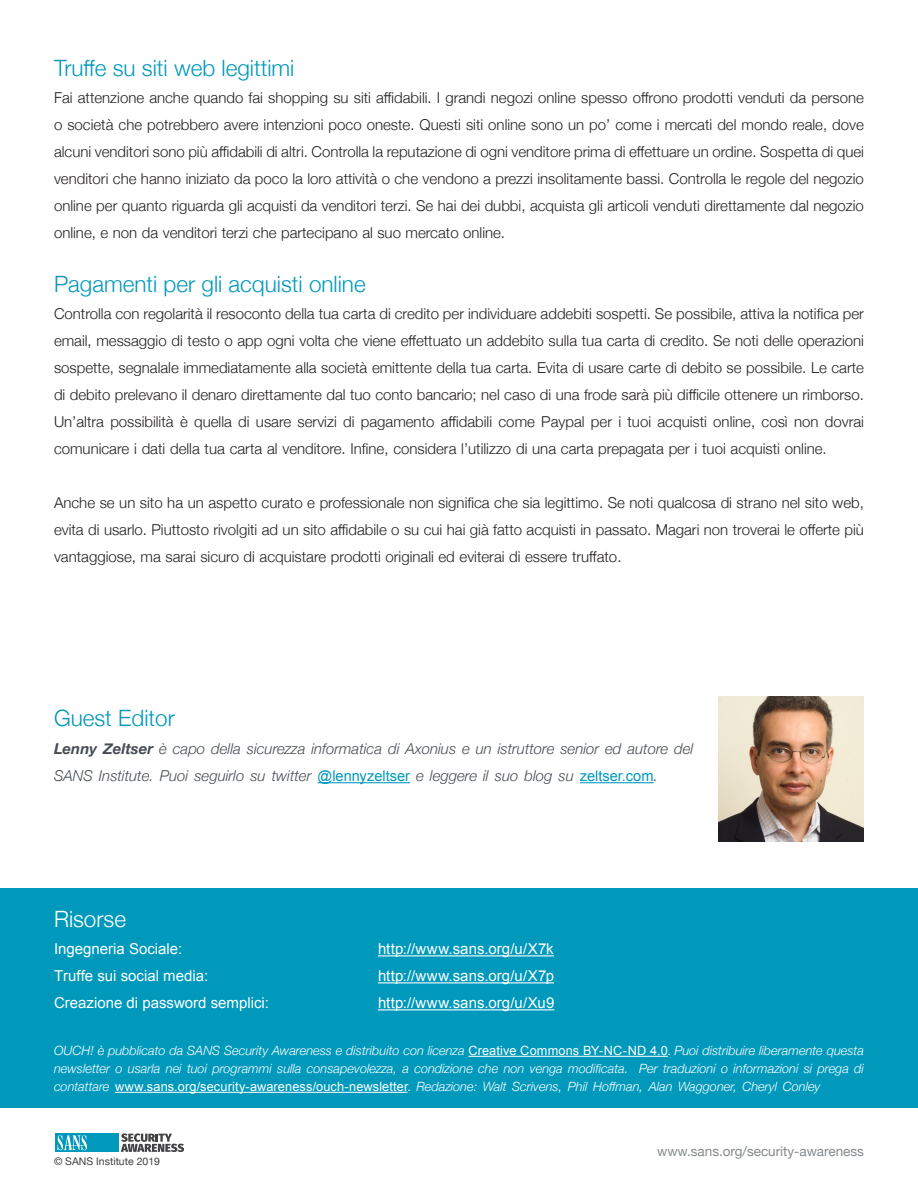
<style>
.page{position:relative;width:918px;height:1188px;background:#fff}
.page>*{position:absolute;margin:0;border:0;box-sizing:border-box;transform-origin:0 0}
.MainText{font:300 22.5px "Helvetica Neue";color:#0099bc}
.MainText-2{font:300 22.5px "Helvetica Neue";color:#0098bb}
.t1{font:300 22.5px "Helvetica Neue";color:#fff}
.MainText-3{font:300 15px/27px "Helvetica Neue";color:#231f20;text-align:justify}
.MainText-4{font:italic 300 15px/27px "Helvetica Neue";color:#464b54}
.t2{font:15px "Arial";color:#fff}
.t3{font:13.5px "Helvetica Neue";color:#868a8e}
.MainText-5{font:italic 300 12.75px/18px "Helvetica Neue";color:#fff;text-align:right}
.t4{font:10.5px "Helvetica Neue";color:#413f41}
.s1{font-weight:700}
.s2{font-family:"Arial";font-weight:400;font-style:normal;font-size:14.7px;color:#0098bb}
.s3{font-family:"Arial";font-weight:400;font-style:normal}
.s4{font-family:"Proxima Nova";font-weight:400;font-style:normal}
.s5{font-style:normal}
</style>
<div class="page">
<div style="left:0;top:889px;width:918px;height:219px;background:#0099bc"></div>
<svg style="left:121px;top:1133px;width:63px;height:19px"></svg>
<div style="left:56px;top:1133px;width:63px;height:19px;background:#0098bb"></div>
<svg style="left:58px;top:1135px;width:29px;height:15px"></svg>
<hr style="left:318px;top:782px;width:92px;height:1px;background:#0098bb">
<hr style="left:580px;top:782px;width:74px;height:1px;background:#0098bb">
<hr style="left:378px;top:955px;width:176px;height:1px;background:#fff">
<hr style="left:378px;top:982px;width:176px;height:1px;background:#fff">
<hr style="left:378px;top:1009px;width:176px;height:1px;background:#fff">
<img style="left:718px;top:697px;width:146px;height:144px">
<hr style="left:468px;top:1056px;width:200px;height:1px;background:#fff">
<hr style="left:115px;top:1092px;width:292px;height:1px;background:#fff">
<p class="MainText" style="left:54px;top:50px;width:242px">Truffe su siti web legittimi</p>
<p class="MainText-3" style="left:54px;top:83px;width:812px">Fai attenzione anche quando fai shopping su siti affidabili I. grandi negozi online spesso offrono prodotti venduti da persone o società che potrebbero avere intenzioni poco oneste. Questi siti online sono un po’ come i mercati del mondo reale, dove alcuni venditori sono più affidabili di altri. Controlla la reputazione di ogni venditore prima di effettuare un ordine. Sospetta di quei venditori che hanno iniziato da poco la loro attività o che vendono a prezzi insolitamente bassi. Controlla le regole del negozio online per quanto riguarda gli acquisti da venditori terzi. Se hai dei dubbi, acquista gli articoli venduti direttamente dal negozio online e, non da venditori terzi che partecipano al suo mercato online.</p>
<p class="MainText" style="left:54px;top:266px;width:313px">Pagamenti per gli acquisti online</p>
<p class="MainText-3" style="left:54px;top:299px;width:812px">Controlla con regolarità il resoconto della tua carta di credito per individuare addebiti sospetti. Se possibile, attiva la notifica per email, messaggio di testo o app ogni volta che viene effettuato un addebito sulla tua carta di credito. Se noti delle operazioni sospette, segnalale immediatamente alla società emittente della tua carta. Evita di usare carte di debito se possibile. Le carte di debito prelevano il denaro direttamente dal tuo conto bancario; nel caso di una frode sarà più difficile ottenere un rimborso.<br>Un’altra possibilità è quella di usare servizi di pagamento affidabili come Paypal per i tuoi acquisti online, così non dovrai comunicare i dati della tua carta al venditore. Infine, considera ’l utilizzo di una carta prepagata per i tuoi acquisti online.</p>
<p class="MainText-3" style="left:54px;top:488px;width:812px">Anche se un sito ha un aspetto curato e professionale non significa che sia legittimo. Se noti qualcosa di strano nel sito web, evita di usarlo. Piuttosto rivolgiti ad un sito affidabile o su cui hai già fatto acquisti in passato. Magari non troverai le offerte più vantaggiose, ma sarai sicuro di acquistare prodotti originali ed eviterai di essere truffato.</p>
<p class="MainText-2" style="left:54px;top:700px;width:122px">Guest Editor</p>
<p class="MainText-4" style="left:54px;top:734px;width:641px"><span class="s1">Lenny Zeltser</span> è capo della sicurezza informatica di Axonius e un istruttore senior ed autore del<br>SANS Institute. Puoi seguirlo su twitter <span class="s2">@lennyzeltser</span> e leggere il suo blog su <span class="s2">zeltser.com</span>.</p>
<p class="t1" style="left:54px;top:901px;width:74px">Risorse</p>
<p class="t2" style="left:54px;top:939px;width:130px">Ingegneria Sociale:</p>
<p class="t2" style="left:54px;top:966px;width:156px">Truffe sui social media:</p>
<p class="t2" style="left:378px;top:939px;width:177px">h t t p : / / w w w . s a n s . o r g X/u/ k7</p>
<p class="t2" style="left:378px;top:966px;width:178px">h t t p : / / w w w . s a n s . o r g X/u/ p7</p>
<p class="t2" style="left:54px;top:993px;width:217px">Creazione di password semplici:</p>
<p class="MainText-5" style="left:54px;top:1041px;width:812px">OUCH è! pubblicato da SANS Security Awareness e distribuito con licenza <span class="s3">Creative Commons BY-NC-ND 4.0</span><span class="s4">.</span> Puoi distribuire liberamente questa<br>Per traduzioni o informazioni si prega di</p>
<p class="t2" style="left:378px;top:993px;width:178px">http://www.sans.org /u/ Xu9</p>
<p class="MainText-5" style="left:54px;top:1059px;width:768px;text-align:left">newsletter o usarla nei tuoi programmi sulla consapevolezza a, condizione che non venga modificata.<br>contattare <span class="s3">www.sans.org/security-awareness/ouch-newsletter</span><span class="s5">.</span> Redazione: Walt Scrivens, Phil Hoffman, Alan Waggoner, Cheryl Conley</p>
<p class="t4" style="left:54px;top:1154px;width:108px">© SANS Institute 2019</p>
<p class="t3" style="left:657px;top:1142px;width:208px">www.sans.org/security-awareness</p>
</div>
